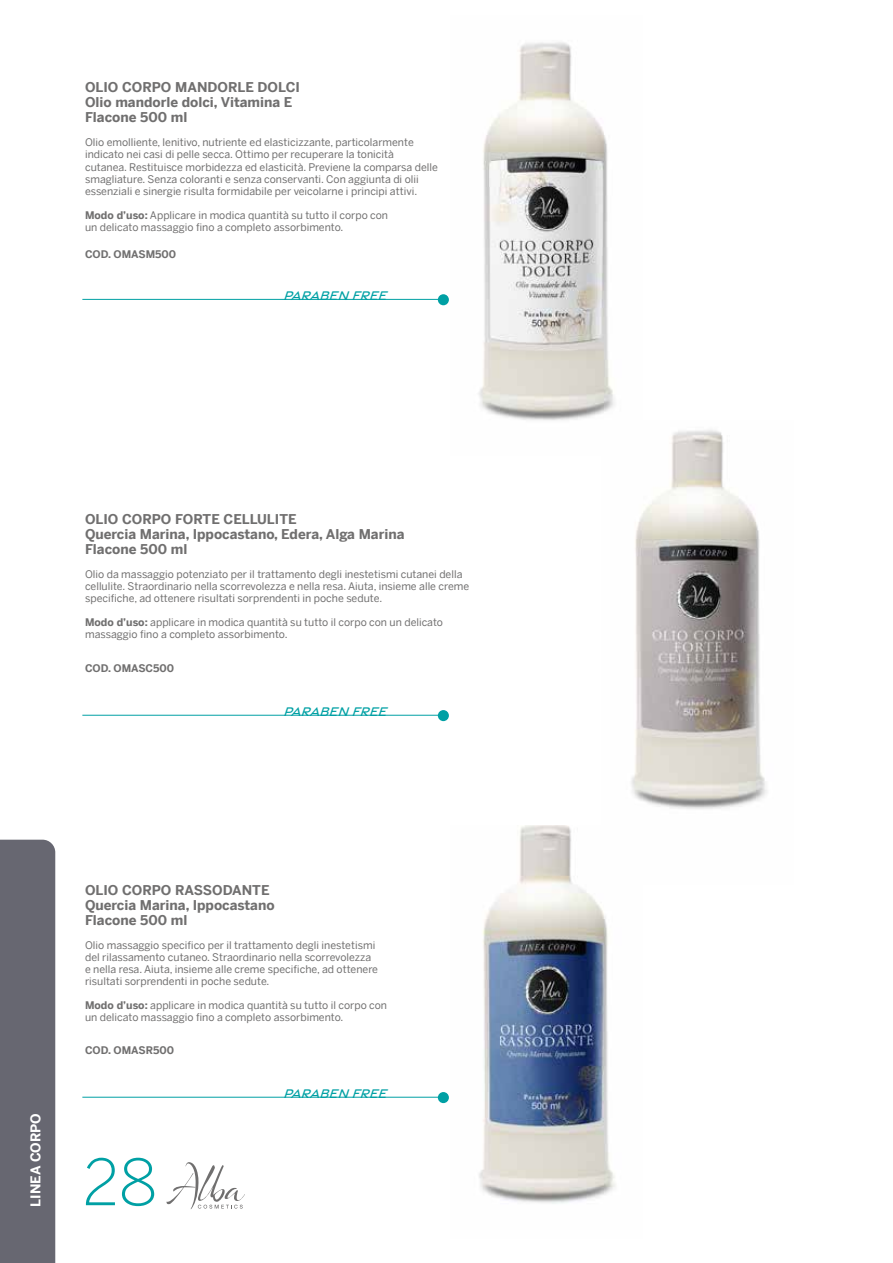
<style>
.page{position:relative;width:893px;height:1263px;background:#fff}
.page>*{position:absolute;margin:0;border:0;box-sizing:border-box;transform-origin:0 0}
.t1{font:300 63px "Benton Sans";color:#00a0a4}
.t2{font:700 13.5px/15px "Benton Sans";color:#706f6f}
.t3{font:italic 500 13.5px "Gravesend Sans";color:#00a0a4}
.t4{font:700 13.5px "Benton Sans";color:#fff}
.t5{font:10.5px/12px "Benton Sans";color:#706f6f}
.t6{font:700 10.5px "Benton Sans";color:#706f6f}
.s1{font-weight:700}
</style>
<div class="page">
<svg style="left:166px;top:1162px;width:79px;height:47px"></svg>
<img style="left:479px;top:826px;width:137px;height:378px">
<img style="left:478px;top:42px;width:137px;height:379px">
<img style="left:602px;top:420px;width:165px;height:464px">
<hr style="left:82px;top:299px;width:361px;height:1px;background:#00a0a4">
<div style="left:438px;top:294px;width:11px;height:11px;background:#00a0a4;border-radius:50%"></div>
<hr style="left:82px;top:715px;width:361px;height:1px;background:#00a0a4">
<div style="left:438px;top:710px;width:11px;height:11px;background:#00a0a4;border-radius:50%"></div>
<hr style="left:82px;top:1097px;width:361px;height:1px;background:#00a0a4">
<div style="left:438px;top:1092px;width:11px;height:11px;background:#00a0a4;border-radius:50%"></div>
<div style="left:0;top:840px;width:55px;height:423px;background:#676771"></div>
<p class="t2" style="left:85px;top:79px;width:216px">OLIO CORPO MANDORLE DOLCI<br>Olio mandorle dolci, Vitamina E<br>Flacone 500 ml</p>
<p class="t5" style="left:85px;top:135px;width:354px">Olio emolliente, lenitivo, nutriente ed elasticizzante, particolarmente indicato nei casi di pelle secca. Ottimo per recuperare la tonicità cutanea. Restituisce morbidezza ed elasticità. Previene la comparsa delle smagliature. Senza coloranti e senza conservanti. Con aggiunta di olii essenziali e sinergie risulta formidabile per veicolarne i principi attivi.</p>
<p class="t5" style="left:85px;top:207px;width:305px"><span class="s1">Modo d’uso:</span> Applicare in modica quantità su tutto il corpo con un delicato massaggio fino a completo assorbimento.</p>
<p class="t6" style="left:85px;top:245px;width:93px">COD. OMASM500</p>
<p class="t3" style="left:283px;top:287px;width:110px">PARABEN FREE</p>
<p class="t2" style="left:85px;top:510px;width:321px">OLIO CORPO FORTE CELLULITE<br>Quercia Marina, Ippocastano, Edera, Alga Marina<br>Flacone 500 ml</p>
<p class="t5" style="left:85px;top:567px;width:386px">Olio da massaggio potenziato per il trattamento degli inestetismi cutanei della cellulite. Straordinario nella scorrevolezza e nella resa. Aiuta, insieme alle creme specifiche, ad ottenere risultati sorprendenti in poche sedute.</p>
<p class="t5" style="left:85px;top:615px;width:359px"><span class="s1">Modo d’uso:</span> applicare in modica quantità su tutto il corpo con un delicato massaggio fino a completo assorbimento.</p>
<p class="t6" style="left:85px;top:659px;width:91px">COD. OMASC500</p>
<p class="t3" style="left:283px;top:703px;width:110px">PARABEN FREE</p>
<p class="t4" style="left:24px;top:1206px;width:95px;rotate:-90deg">LINEA CORPO</p>
<p class="t2" style="left:85px;top:881px;width:191px">OLIO CORPO RASSODANTE<br>Quercia Marina, Ippocastano<br>Flacone 500 ml</p>
<p class="t5" style="left:85px;top:938px;width:295px">Olio massaggio specifico per il trattamento degli inestetismi del rilassamento cutaneo. Straordinario nella scorrevolezza e nella resa. Aiuta, insieme alle creme specifiche, ad ottenere risultati sorprendenti in poche sedute.</p>
<p class="t5" style="left:85px;top:998px;width:304px"><span class="s1">Modo d’uso:</span> applicare in modica quantità su tutto il corpo con un delicato massaggio fino a completo assorbimento.</p>
<p class="t6" style="left:85px;top:1041px;width:91px">COD. OMASR500</p>
<h1 class="t1" style="left:83px;top:1129px;width:76px">28</h1>
<p class="t3" style="left:283px;top:1085px;width:110px">PARABEN FREE</p>
</div>
